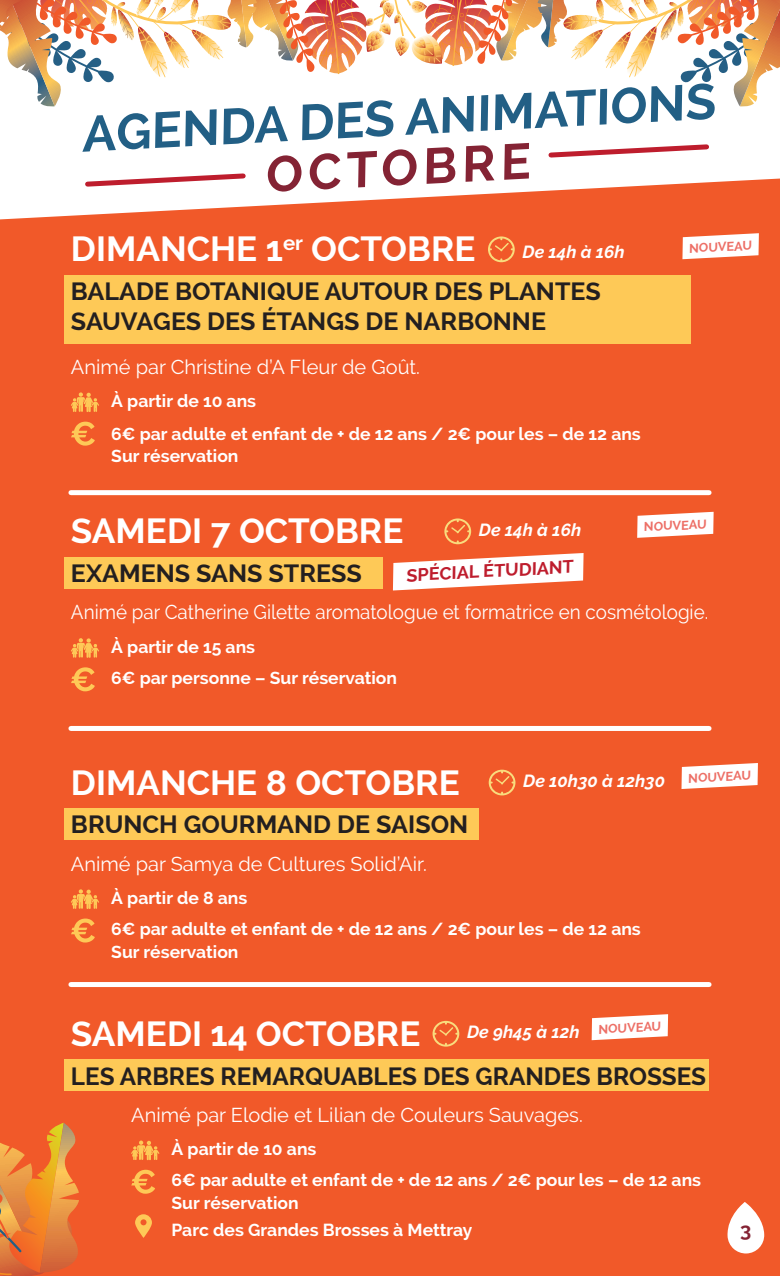
<style>
.page{position:relative;width:780px;height:1276px;background:#f15929}
.page>*{position:absolute;margin:0;border:0;box-sizing:border-box;transform-origin:0 0}
.t1{font:700 50px "Raleway";color:#225f85}
.t2{font:700 50px "Raleway";color:#842334}
.t3{font:700 35px "Raleway";color:#fff}
.t4{font:700 25px/30px "Raleway";color:#231f20}
.t5{font:20px "Raleway";color:#fff}
.t6{font:20px "Raleway";color:#fff;scale:.94 1}
.t7{font:700 20px "Raleway";color:#842334}
.t8{font:700 18px "Raleway";color:#be1d2d}
.t9{font:700 17.5px/31px "Raleway";color:#fff}
.t10{font:italic 700 17.5px "Raleway";color:#fff}
.t11{font:700 12.75px "Raleway";color:#ed6f66}
</style>
<div class="page">
<div style="left:71px;top:490px;width:638px;height:5px;background:#fff"></div>
<div style="left:71px;top:726px;width:638px;height:5px;background:#fff"></div>
<div style="left:71px;top:982px;width:638px;height:5px;background:#fff"></div>
<svg style="left:0;top:107px;width:780px;height:112px;fill:#fff"></svg>
<div style="left:65px;top:808px;width:413px;height:32px;background:#fec957"></div>
<svg style="left:71px;top:918px;width:24px;height:24px"></svg>
<svg style="left:71px;top:889px;width:28px;height:20px"></svg>
<svg style="left:488px;top:769px;width:27px;height:26px"></svg>
<svg style="left:681px;top:763px;width:76px;height:26px;background:#fce4dc"></svg>
<div style="left:65px;top:275px;width:625px;height:69px;background:#fec957"></div>
<svg style="left:71px;top:422px;width:24px;height:23px"></svg>
<svg style="left:71px;top:392px;width:28px;height:20px"></svg>
<svg style="left:488px;top:236px;width:26px;height:26px"></svg>
<svg style="left:682px;top:233px;width:76px;height:26px;background:#fce4dc"></svg>
<div style="left:65px;top:557px;width:317px;height:32px;background:#fec957"></div>
<svg style="left:71px;top:667px;width:24px;height:24px"></svg>
<svg style="left:71px;top:638px;width:28px;height:20px"></svg>
<svg style="left:444px;top:518px;width:27px;height:26px"></svg>
<svg style="left:637px;top:512px;width:76px;height:26px;background:#fce4dd"></svg>
<svg style="left:393px;top:553px;width:190px;height:37px"></svg>
<div style="left:65px;top:1059px;width:644px;height:32px;background:#fec957"></div>
<svg style="left:131px;top:1169px;width:24px;height:24px"></svg>
<svg style="left:131px;top:1140px;width:28px;height:20px"></svg>
<svg style="left:432px;top:1021px;width:27px;height:25px"></svg>
<svg style="left:591px;top:1014px;width:77px;height:26px;background:#fce3dc"></svg>
<svg style="left:727px;top:1202px;width:37px;height:51px"></svg>
<svg style="left:135px;top:1214px;width:17px;height:23px"></svg>
<svg style="left:0;top:0;width:780px;height:107px;background:#f0d5c1"></svg>
<svg style="left:545px;top:142px;width:166px;height:18px;background:#edc2c6"></svg>
<svg style="left:82px;top:171px;width:166px;height:18px;background:#edc2c6"></svg>
<svg style="left:0;top:1122px;width:79px;height:154px"></svg>
<h1 class="t1" style="left:80px;top:106px;width:636px;rotate:-3deg">AGENDA DES ANIMATIONS</h1>
<h1 class="t2" style="left:263px;top:146px;width:267px;rotate:-3deg">OCTOBRE</h1>
<h2 class="t3" style="left:71px;top:229px;width:406px">DIMANCHE 1<sup>er</sup> OCTOBRE</h2>
<h3 class="t4" style="left:71px;top:276px;width:531px">BALADE BOTANIQUE AUTOUR DES PLANTES<br>SAUVAGES DES ÉTANGS DE NARBONNE</h3>
<p class="t5" style="left:71px;top:355px;width:350px">Animé par Christine d’A Fleur de Goût.</p>
<p class="t9" style="left:111px;top:385px;width:531px;line-height:32.8px">À partir de 10 ans<br>6€ par adulte et enfant de + de 12 ans / 2€ pour les – de 12 ans</p>
<p class="t9" style="left:111px;top:441px;width:129px">Sur réservation</p>
<p class="t10" style="left:522px;top:241px;width:104px">De 14h à 16h</p>
<p class="t11" style="left:688px;top:241px;width:64px;rotate:-3deg">NOUVEAU</p>
<h2 class="t3" style="left:71px;top:511px;width:334px">SAMEDI 7 OCTOBRE</h2>
<h3 class="t4" style="left:71px;top:558px;width:292px">EXAMENS SANS STRESS</h3>
<p class="t10" style="left:479px;top:520px;width:104px">De 14h à 16h</p>
<p class="t8" style="left:405px;top:565px;width:169px;rotate:-3deg">SPÉCIAL ÉTUDIANT</p>
<p class="t11" style="left:643px;top:520px;width:64px;rotate:-3deg">NOUVEAU</p>
<p class="t6" style="left:71px;top:601px;width:679px">Animé par Catherine Gilette aromatologue et formatrice en cosmétologie.</p>
<p class="t9" style="left:111px;top:631px;width:287px">À partir de 15 ans<br>6€ par personne – Sur réservation</p>
<h2 class="t3" style="left:71px;top:762px;width:390px">DIMANCHE 8 OCTOBRE</h2>
<h3 class="t4" style="left:71px;top:809px;width:399px">BRUNCH GOURMAND DE SAISON</h3>
<p class="t10" style="left:523px;top:771px;width:143px">De 10h30 à 12h30</p>
<p class="t5" style="left:71px;top:852px;width:357px">Animé par Samya de Cultures Solid’Air.</p>
<p class="t9" style="left:111px;top:882px;width:531px">À partir de 8 ans<br>6€ par adulte et enfant de + de 12 ans / 2€ pour les – de 12 ans</p>
<p class="t9" style="left:111px;top:936px;width:129px">Sur réservation</p>
<p class="t11" style="left:687px;top:771px;width:64px;rotate:-3deg">NOUVEAU</p>
<h2 class="t3" style="left:71px;top:1013px;width:351px">SAMEDI 14 OCTOBRE</h2>
<h3 class="t4" style="left:71px;top:1061px;width:636px">LES ARBRES REMARQUABLES DES GRANDES BROSSES</h3>
<p class="t11" style="left:597px;top:1022px;width:64px;rotate:-3deg">NOUVEAU</p>
<p class="t10" style="left:467px;top:1022px;width:114px">De 9h45 à 12h</p>
<p class="t5" style="left:131px;top:1103px;width:453px">Animé par Elodie et Lilian de Couleurs Sauvages.</p>
<p class="t9" style="left:171px;top:1133px;width:531px">À partir de 10 ans<br>6€ par adulte et enfant de + de 12 ans / 2€ pour les – de 12 ans</p>
<p class="t9" style="left:171px;top:1189px;width:302px;line-height:27.2px">Sur réservation<br>Parc des Grandes Brosses à Mettray</p>
<p class="t7" style="left:740px;top:1218px;width:13px">3</p>
</div>
